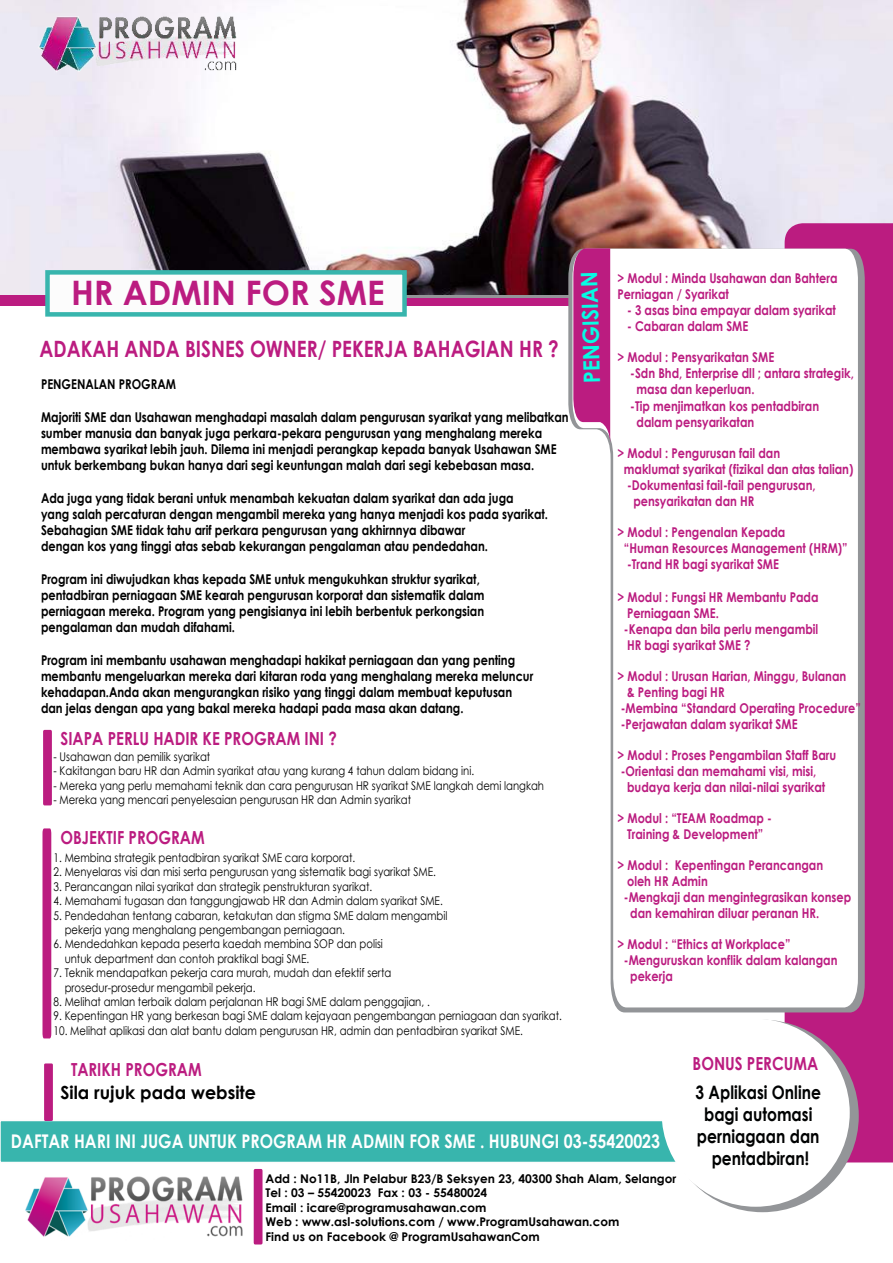
<style>
.page{position:relative;width:893px;height:1263px;background:#fff}
.page>*{position:absolute;margin:0;border:0;box-sizing:border-box;transform-origin:0 0}
.t1{font:700 33.75px "Century Gothic";color:#bb1c80}
.t2{font:700 22.5px "Century Gothic";color:#bb1c80;scale:.84 1}
.t3{font:700 22.5px "Century Gothic";color:#06fce4;scale:.95 1}
.t4{font:700 18.9px "Century Gothic";color:#fff;scale:.85 1}
.t5{font:700 18.45px/22.2px "Century Gothic";color:#000202;text-align:center;scale:.84 1}
.t6{font:700 18px "Century Gothic";color:#bb1c80;scale:.84 1}
.t7{font:700 18px "Century Gothic";color:#000;scale:.96 1}
.t8{font:700 13.5px/16.2px "Century Gothic";color:#000;scale:.84 1}
.t9{font:700 13.5px/16.2px "Century Gothic";color:#bb1c80;scale:.84 1}
.t10{font:12px/14.4px "Century Gothic";color:#000;scale:.84 1}
.t11{font:700 12px/14.4px "Century Gothic";color:#000}
</style>
<div class="page">
<div style="left:0;top:1120px;width:893px;height:42px;background:#38b5ad"></div>
<div style="left:0;top:1120px;width:893px;height:43px;border:2px solid #fcfcfc"></div>
<img style="left:0;top:0;width:893px;height:295px">
<div style="left:0;top:295px;width:64px;height:6px;background:#bb1c80"></div>
<div style="left:64px;top:295px;width:829px;height:8px;background:#939598"></div>
<div style="left:785px;top:223px;width:108px;height:939px;background:#bb1c80"></div>
<div style="left:0;top:298px;width:893px;height:8px;background:#bb1c80"></div>
<svg style="left:568px;top:249px;width:297px;height:763px;fill:#939598"></svg>
<svg style="left:572px;top:249px;width:286px;height:758px"></svg>
<svg style="left:573px;top:248px;width:37px;height:195px"></svg>
<div style="left:43px;top:730px;width:9px;height:75px;background:#bb1c80;border-radius:2px"></div>
<div style="left:43px;top:828px;width:8px;height:210px;background:#bb1c80"></div>
<div style="left:44px;top:1063px;width:9px;height:58px;background:#bb1c80"></div>
<img style="left:25px;top:1176px;width:218px;height:61px">
<div style="left:666px;top:1020px;width:193px;height:192px;background:#939598;border-radius:50%"></div>
<div style="left:48px;top:272px;width:357px;height:42px;background:#fcfcfc"></div>
<div style="left:45px;top:270px;width:362px;height:47px;border:5px solid #38b5ad"></div>
<div style="left:662px;top:1019px;width:188px;height:188px;background:#fff;border-radius:50%"></div>
<div style="left:254px;top:1169px;width:9px;height:75px;background:#bb1c80;border-radius:2px"></div>
<img style="left:35px;top:12px;width:205px;height:61px">
<h1 class="t1" style="left:71px;top:280px;width:315px">HR ADMIN FOR SME</h1>
<h2 class="t2" style="left:40px;top:340px;width:620px">ADAKAH ANDA BISNES OWNER/ PEKERJA BAHAGIAN HR ?</h2>
<p class="t8" style="left:41px;top:378px;width:162px">PENGENALAN PROGRAM</p>
<p class="t8" style="left:41px;top:410px;width:630px">Majoriti SME dan Usahawan menghadapi masalah dalam pengurusan syarikat yang melibatkan sumber manusia dan banyak juga perkara-pekara pengurusan yang menghalang mereka membawa syarikat lebih jauh. Dilema ini menjadi perangkap kepada banyak Usahawan SME untuk berkembang bukan hanya dari segi keuntungan malah dari segi kebebasan masa.</p>
<p class="t8" style="left:41px;top:491px;width:605px">Ada juga yang tidak berani untuk menambah kekuatan dalam syarikat dan ada juga<br>yang salah percaturan dengan mengambil mereka yang hanya menjadi kos pada syarikat.<br>Sebahagian SME tidak tahu arif perkara pengurusan yang akhirnnya dibawar<br>dengan kos yang tinggi atas sebab kekurangan pengalaman atau pendedahan.</p>
<p class="t8" style="left:41px;top:572px;width:529px">Program ini diwujudkan khas kepada SME untuk mengukuhkan struktur syarikat, pentadbiran perniagaan SME kearah pengurusan korporat dan sistematik dalam perniagaan mereka. Program yang pengisianya ini lebih berbentuk perkongsian pengalaman dan mudah difahami.</p>
<p class="t8" style="left:41px;top:653px;width:588px">Program ini membantu usahawan menghadapi hakikat perniagaan dan yang penting membantu mengeluarkan mereka dari kitaran roda yang menghalang mereka meluncur kehadapan.Anda akan mengurangkan risiko yang tinggi dalam membuat keputusan dan jelas dengan apa yang bakal mereka hadapi pada masa akan datang.</p>
<h3 class="t6" style="left:61px;top:731px;width:330px">SIAPA PERLU HADIR KE PROGRAM INI ?</h3>
<p class="t10" style="left:54px;top:750px;width:188px">- Usahawan dan pemilik syarikat</p>
<p class="t10" style="left:54px;top:765px;width:502px">- Kakitangan baru HR dan Admin syarikat atau yang kurang 4 tahun dalam bidang ini.</p>
<p class="t10" style="left:54px;top:779px;width:586px">- Mereka yang perlu memahami teknik dan cara pengurusan HR syarikat SME langkah demi langkah</p>
<p class="t10" style="left:54px;top:794px;width:427px">- Mereka yang mencari penyelesaian pengurusan HR dan Admin syarikat</p>
<h3 class="t6" style="left:61px;top:830px;width:173px">OBJEKTIF PROGRAM</h3>
<p class="t10" style="left:54px;top:851px;width:361px">1. Membina strategik pentadbiran syarikat SME cara korporat.</p>
<p class="t10" style="left:54px;top:866px;width:457px">2. Menyelaras visi dan misi serta pengurusan yang sistematik bagi syarikat SME.</p>
<p class="t10" style="left:54px;top:880px;width:381px">3. Perancangan nilai syarikat dan strategik penstrukturan syarikat.</p>
<p class="t10" style="left:54px;top:895px;width:465px">4. Memahami tugasan dan tanggungjawab HR dan Admin dalam syarikat SME.</p>
<p class="t10" style="left:65px;top:909px;width:457px;text-indent:-11px">5. Pendedahan tentang cabaran, ketakutan dan stigma SME dalam mengambil pekerja yang menghalang pengembangan perniagaan.</p>
<p class="t10" style="left:65px;top:938px;width:380px;text-indent:-11px">6. Mendedahkan kepada peserta kaedah membina SOP dan polisi untuk department dan contoh praktikal bagi SME.</p>
<p class="t10" style="left:65px;top:967px;width:390px;text-indent:-11px">7. Teknik mendapatkan pekerja cara murah, mudah dan efektif serta prosedur-prosedur mengambil pekerja.</p>
<p class="t10" style="left:54px;top:995px;width:449px">8. Melihat amlan terbaik dalam perjalanan HR bagi SME dalam penggajian, .</p>
<p class="t10" style="left:54px;top:1010px;width:607px">9. Kepentingan HR yang berkesan bagi SME dalam kejayaan pengembangan perniagaan dan syarikat.</p>
<p class="t10" style="left:54px;top:1024px;width:560px">10. Melihat aplikasi dan alat bantu dalam pengurusan HR, admin dan pentadbiran syarikat SME.</p>
<h2 class="t3" style="left:583px;top:384px;width:119px;rotate:-91deg">PENGISIAN</h2>
<p class="t9" style="left:618px;top:271px;width:263px">&gt; Modul : Minda Usahawan dan Bahtera<br>Perniagan / Syarikat</p>
<p class="t9" style="left:627px;top:303px;width:250px">- 3 asas bina empayar dalam syarikat</p>
<p class="t9" style="left:627px;top:320px;width:146px">- Cabaran dalam SME</p>
<p class="t9" style="left:618px;top:350px;width:188px">&gt; Modul : Pensyarikatan SME</p>
<p class="t9" style="left:630px;top:366px;width:268px">-Sdn Bhd, Enterprise dll ; antara strategik,</p>
<p class="t9" style="left:637px;top:383px;width:142px">masa dan keperluan.</p>
<p class="t9" style="left:630px;top:399px;width:226px">-Tip menjimatkan kos pentadbiran</p>
<p class="t9" style="left:637px;top:415px;width:142px">dalam pensyarikatan</p>
<p class="t9" style="left:618px;top:446px;width:195px">&gt; Modul : Pengurusan fail dan</p>
<p class="t9" style="left:624px;top:462px;width:275px">maklumat syarikat (fizikal dan atas talian)</p>
<p class="t9" style="left:627px;top:478px;width:226px">-Dokumentasi fail-fail pengurusan,</p>
<p class="t9" style="left:633px;top:494px;width:146px">pensyarikatan dan HR</p>
<p class="t9" style="left:624px;top:525px;width:268px;text-indent:-6px">&gt; Modul : Pengenalan Kepada<br>“Human Resources Management (HRM)” -Trand HR bagi syarikat SME</p>
<p class="t9" style="left:624px;top:590px;width:233px;text-indent:-6px">&gt; Modul : Fungsi HR Membantu Pada<br>Perniagaan SME.<br>-Kenapa dan bila perlu mengambil<br>HR bagi syarikat SME ?</p>
<p class="t9" style="left:618px;top:669px;width:274px">&gt; Modul : Urusan Harian, Minggu, Bulanan</p>
<p class="t9" style="left:627px;top:685px;width:118px">&amp; Penting bagi HR</p>
<p class="t9" style="left:621px;top:701px;width:287px">-Membina “Standard Operating Procedure”</p>
<p class="t9" style="left:621px;top:717px;width:212px">-Perjawatan dalam syarikat SME</p>
<p class="t9" style="left:618px;top:748px;width:262px">&gt; Modul : Proses Pengambilan Staff Baru</p>
<p class="t9" style="left:621px;top:764px;width:234px">-Orientasi dan memahami visi, misi,</p>
<p class="t9" style="left:627px;top:780px;width:237px">budaya kerja dan nilai-nilai syarikat</p>
<p class="t9" style="left:618px;top:811px;width:185px;text-align:center">&gt; Modul : “TEAM Roadmap -<br>Training &amp; Development”</p>
<p class="t9" style="left:618px;top:858px;width:246px">&gt; Modul : Kepentingan Perancangan</p>
<p class="t9" style="left:627px;top:874px;width:98px">oleh HR Admin</p>
<p class="t9" style="left:624px;top:890px;width:272px">-Mengkaji dan mengintegrasikan konsep</p>
<p class="t9" style="left:630px;top:907px;width:227px">dan kemahiran diluar peranan HR.</p>
<p class="t9" style="left:618px;top:937px;width:207px">&gt; Modul : “Ethics at Workplace”</p>
<p class="t9" style="left:624px;top:953px;width:256px">-Menguruskan konflik dalam kalangan</p>
<p class="t9" style="left:630px;top:970px;width:52px">pekerja</p>
<h3 class="t6" style="left:71px;top:1062px;width:157px">TARIKH PROGRAM</h3>
<h3 class="t7" style="left:61px;top:1086px;width:205px">Sila rujuk pada website</h3>
<h3 class="t4" style="left:11px;top:1133px;width:765px">DAFTAR HARI INI JUGA UNTUK PROGRAM HR ADMIN FOR SME . HUBUNGI 03-55420023</h3>
<p class="t11" style="left:266px;top:1172px;width:412px">Add : No11B, Jln Pelabur B23/B Seksyen 23, 40300 Shah Alam, Selangor Tel : 03 – 55420023 Fax : 03 - 55480024<br>Email : icare@programusahawan.com<br>Web : www.asl-solutions.com / www.ProgramUsahawan.com<br>Find us on Facebook @ ProgramUsahawanCom</p>
<h3 class="t6" style="left:693px;top:1057px;width:151px">BONUS PERCUMA</h3>
<h3 class="t5" style="left:696px;top:1083px;width:151px">3 Aplikasi Online bagi automasi perniagaan dan pentadbiran!</h3>
</div>
